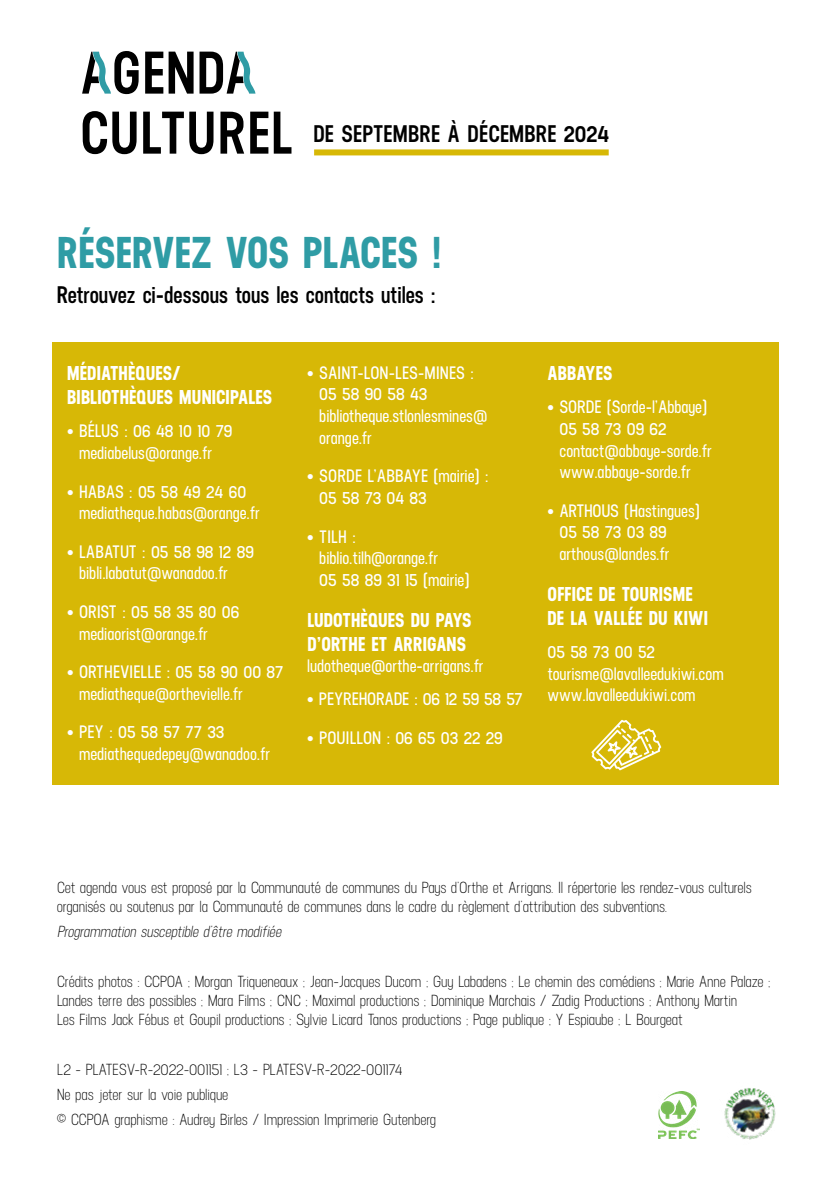
<style>
.page{position:relative;width:840px;height:1191px;background:#fff}
.page>*{position:absolute;margin:0;border:0;box-sizing:border-box;transform-origin:0 0}
.t1{font:600 60px/60px "CCPOA";letter-spacing:.02em;color:#000}
.t2{font:700 44.4px "Neusa";letter-spacing:.005em;color:#2f9ca5}
.t3{font:600 24px "Neusa";color:#000}
.t4{font:700 20px/24px "Neusa";letter-spacing:.005em;color:#fff}
.t5{font:600 18px/21.6px "Neusa";color:#fff}
.t6{font:16px/19.2px "Neusa";letter-spacing:-.01em;color:#000}
.t7{font:italic 16px "Neusa";color:#000}
.s1{color:#2f9ca5}
</style>
<div class="page">
<div style="left:52px;top:342px;width:726px;height:442px;background:#d7b806"></div>
<div style="left:314px;top:149px;width:294px;height:6px;background:#d7b806"></div>
<svg style="left:591px;top:719px;width:70px;height:51px"></svg>
<img style="left:658px;top:1091px;width:41px;height:48px">
<img style="left:724px;top:1088px;width:52px;height:52px">
<h1 class="t1" style="left:80px;top:41px;width:215px">A<span class="s1">∂</span>GENDA<span class="s1">∂<br></span>CULTUREL</h1>
<h3 class="t3" style="left:313px;top:118px;width:297px">DE SEPTEMBRE À DÉCEMBRE 2024</h3>
<h2 class="t2" style="left:57px;top:222px;width:386px">RÉSERVEZ VOS PLACES !</h2>
<h3 class="t3" style="left:57px;top:279px;width:380px">Retrouvez ci-dessous tous les contacts utiles :</h3>
<p class="t4" style="left:67px;top:361px;width:206px">MÉDIATHÈQUES/<br>BIBLIOTHÈQUES MUNICIPALES</p>
<p class="t5" style="left:67px;top:420px;width:167px;text-align:center">• BÉLUS : 06 48 10 10 79 mediabelus@orange.fr</p>
<p class="t5" style="left:79px;top:480px;width:182px;text-indent:-12px">• HABAS : 05 58 49 24 60 mediatheque.habas@orange.fr</p>
<p class="t5" style="left:79px;top:540px;width:176px;text-indent:-12px">• LABATUT : 05 58 98 12 89 bibli.labatut@wanadoo.fr</p>
<p class="t5" style="left:79px;top:600px;width:162px;text-indent:-12px">• ORIST : 05 58 35 80 06 mediaorist@orange.fr</p>
<p class="t5" style="left:79px;top:660px;width:205px;text-indent:-12px">• ORTHEVIELLE : 05 58 90 00 87 mediatheque@orthevielle.fr</p>
<p class="t5" style="left:79px;top:721px;width:192px;text-indent:-12px">• PEY : 05 58 57 77 33 mediathequedepey@wanadoo.fr</p>
<p class="t5" style="left:319px;top:361px;width:169px;text-indent:-12px">• SAINT-LON-LES-MINES :<br>05 58 90 58 43 bibliotheque.stlonlesmines@ orange.fr</p>
<p class="t5" style="left:319px;top:465px;width:170px;text-indent:-12px">• SORDE L’ABBAYE (mairie) :<br>05 58 73 04 83</p>
<p class="t5" style="left:319px;top:525px;width:151px;text-indent:-12px">• TILH : biblio.tilh@orange.fr<br>05 58 89 31 15 (mairie)</p>
<p class="t4" style="left:307px;top:607px;width:165px">LUDOTHÈQUES DU PAYS<br>D’ORTHE ET ARRIGANS</p>
<p class="t5" style="left:307px;top:655px;width:178px">ludotheque@orthe-arrigans.fr</p>
<p class="t5" style="left:307px;top:688px;width:217px">• PEYREHORADE : 06 12 59 58 57</p>
<p class="t5" style="left:307px;top:726px;width:197px">• POUILLON : 06 65 03 22 29</p>
<p class="t4" style="left:547px;top:361px;width:66px">ABBAYES</p>
<p class="t5" style="left:559px;top:396px;width:154px;text-indent:-12px">• SORDE (Sorde-l’Abbaye)<br>05 58 73 09 62 contact@abbaye-sorde.fr www.abbaye-sorde.fr</p>
<p class="t5" style="left:559px;top:499px;width:142px;text-indent:-12px">• ARTHOUS (Hastingues)<br>05 58 73 03 89 arthous@landes.fr</p>
<p class="t4" style="left:547px;top:581px;width:162px">OFFICE DE TOURISME<br>DE LA VALLÉE DU KIWI</p>
<p class="t5" style="left:547px;top:640px;width:178px">05 58 73 00 52 tourisme@lavalleedukiwi.com www.lavalleedukiwi.com</p>
<p class="t6" style="left:57px;top:877px;width:696px">Cet agenda vous est proposé par la Communauté de communes du Pays d’Orthe et Arrigans. Il répertorie les rendez-vous culturels organisés ou soutenus par la Communauté de communes dans le cadre du règlement d’attribution des subventions.</p>
<p class="t7" style="left:57px;top:922px;width:229px">Programmation susceptible d’être modifiée</p>
<p class="t6" style="left:57px;top:971px;width:714px">Crédits photos : CCPOA ; Morgan Triqueneaux ; Jean-Jacques Ducom ; Guy Labadens ; Le chemin des comédiens ; Marie Anne Palaze ;<br>Landes terre des possibles ; Mara Films ; CNC ; Maximal productions ; Dominique Marchais / Zadig Productions ; Anthony Martin<br>Les Films Jack Fébus et Goupil productions ; Sylvie Licard Tanos productions ; Page publique ; Y Espiaube ; L Bourgeat</p>
<p class="t6" style="left:57px;top:1056px;width:381px;line-height:24.8px">L2 - PLATESV-R-2022-001151 ; L3 - PLATESV-R-2022-001174<br>Ne pas jeter sur la voie publique<br>© CCPOA graphisme : Audrey Birles / Impression Imprimerie Gutenberg</p>
</div>
